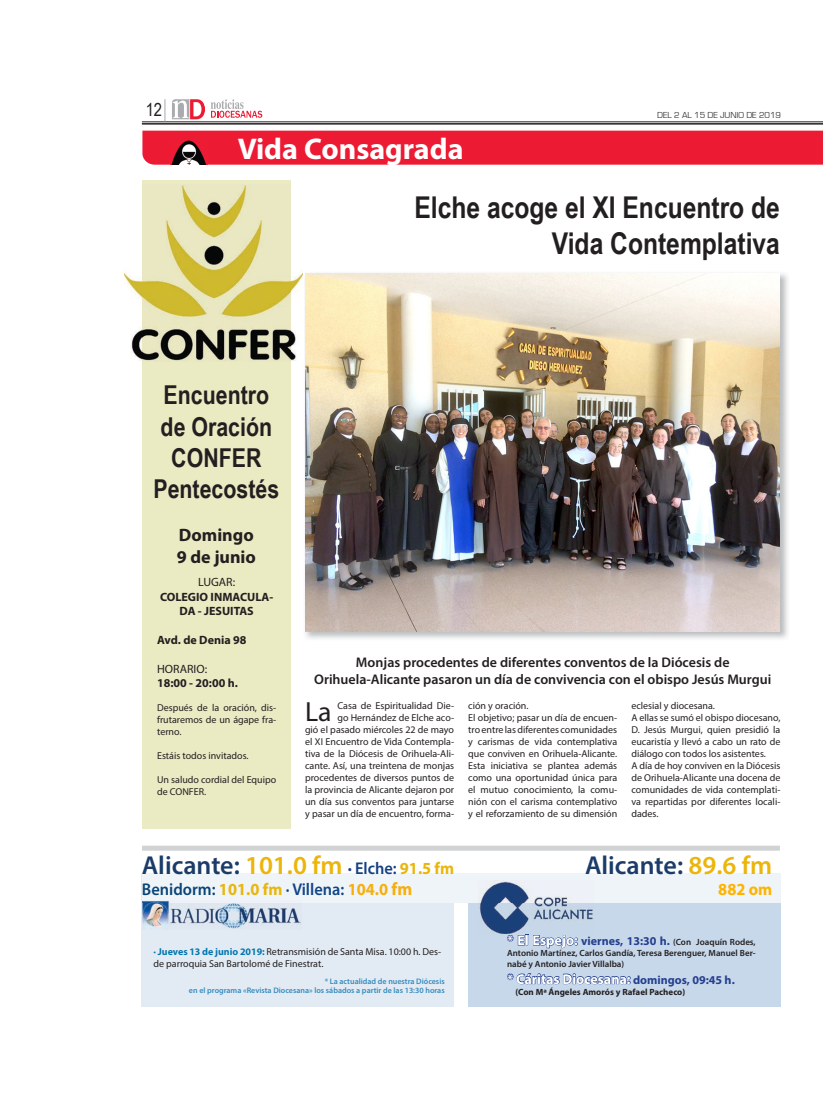
<style>
.page{position:relative;width:823px;height:1106px;background:#fff}
.page>*{position:absolute;margin:0;border:0;box-sizing:border-box;transform-origin:0 0}
.t1{font:700 30px/36px "Arial Narrow";color:#231f20;text-align:right}
.t2{font:700 30px "Myriad Pro";color:#fff}
.t3{font:27.8px "Myriad Pro";color:#231f20}
.t4{font:600 26px "Myriad Pro";color:#1b3c69}
.t5{font:700 26px/31.2px "Arial Narrow";color:#231f20;text-align:center}
.t6{font:700 18px/21.6px "Myriad Pro";color:#231f20}
.t7{font:18px "Arial Narrow";color:#231f20}
.t8{font:600 17px "Myriad Pro";color:#0a4476;scale:.96 1}
.t9{font:700 17px "Myriad Pro";color:#ffb300;scale:.96 1}
.t10{font:600 14px/16.8px "Myriad Pro";color:#231f20;text-align:center}
.t11{font:700 14px "Myriad Pro";color:#fff}
.t12{font:700 12px/14.4px "Myriad Pro";color:#231f20;text-align:center}
.t13{font:12px "Myriad Pro";color:#231f20}
.t14{font:10px/12px "Myriad Pro";color:#231f20}
.t15{font:600 9px/10.9px "Myriad Pro";color:#231f20;text-align:justify}
.t16{font:700 9px "Myriad Pro";color:#231f20}
.t17{font:9px "Eurostile";color:#3e3e3f}
.t18{font:600 8px/9.6px "Myriad Pro";color:#358abc;text-align:right}
.s1{color:#ebb50b}
.s2{font-weight:700;font-size:17px;color:#253f8e}
.s3{font-size:17px;color:#134083}
.s4{font-weight:700;font-size:17px;color:#eab60b}
.s5{font-weight:700;color:#e9b60b}
.s6{color:#124586}
.s7{font-weight:700;color:#f7af0d}
.s8{font-weight:700;font-size:18px;color:#f7af0d}
.s9{font-weight:700;color:#0577af}
.s10{font-weight:700;font-size:14px;color:#fff}
.s11{font-weight:700;font-size:12px;color:#253f8e}
.s12{font-size:12px;color:#253f8e}
</style>
<div class="page">
<div style="left:142px;top:180px;width:149px;height:649px;background:#eaeac3"></div>
<div style="left:142px;top:873px;width:312px;height:133px;background:#e2ebf4"></div>
<hr style="left:142px;top:122px;width:680px;height:1px;background:#231f20">
<hr style="left:142px;top:123px;width:680px;height:2px;background:#231f20">
<svg style="left:172px;top:99px;width:90px;height:20px"></svg>
<svg style="left:164px;top:99px;width:1px;height:22px"></svg>
<div style="left:468px;top:873px;width:312px;height:133px;background:#c7d8eb"></div>
<svg style="left:507px;top:973px;width:123px;height:12px"></svg>
<div style="left:142px;top:845px;width:637px;height:5px;background:#d1d2d4"></div>
<div style="left:142px;top:873px;width:638px;height:29px;background:#eff4f9"></div>
<img style="left:478px;top:881px;width:115px;height:53px">
<svg style="left:507px;top:934px;width:70px;height:15px"></svg>
<div style="left:142px;top:131px;width:680px;height:34px;background:#ed1a33"></div>
<img style="left:171px;top:140px;width:36px;height:25px">
<img style="left:124px;top:272px;width:179px;height:89px">
<img style="left:142px;top:185px;width:149px;height:176px">
<img style="left:142px;top:900px;width:159px;height:29px">
<img style="left:305px;top:273px;width:483px;height:366px">
<img style="left:305px;top:273px;width:474px;height:358px">
<h3 class="t7" style="left:146px;top:97px;width:18px">12</h3>
<p class="t17" style="left:657px;top:110px;width:125px">DEL 2 AL 15 DE JUNIO DE 2019</p>
<h1 class="t2" style="left:238px;top:130px;width:227px">Vida Consagrada</h1>
<h1 class="t1" style="left:414px;top:188px;width:367px">Elche acoge el XI Encuentro de<br>Vida Contemplativa</h1>
<h3 class="t5" style="left:153px;top:378px;width:127px">Encuentro de Oración<br>CONFER<br>Pentecostés</h3>
<h3 class="t6" style="left:177px;top:524px;width:81px">Domingo<br>9 de junio</h3>
<p class="t13" style="left:198px;top:574px;width:39px">LUGAR:</p>
<p class="t12" style="left:160px;top:589px;width:115px">COLEGIO INMACULA-<br>DA - JESUITAS</p>
<p class="t12" style="left:157px;top:632px;width:91px">Avd. de Denia 98</p>
<p class="t13" style="left:157px;top:661px;width:52px">HORARIO:</p>
<p class="t12" style="left:157px;top:675px;width:82px">18:00 - 20:00 h.</p>
<p class="t14" style="left:157px;top:701px;width:121px;text-align:justify">Después de la oración, dis&shy;frutaremos de un ágape fra&shy;terno.</p>
<p class="t14" style="left:157px;top:749px;width:93px">Estáis todos invitados.</p>
<p class="t14" style="left:157px;top:773px;width:121px">Un saludo cordial del Equipo de CONFER.</p>
<h3 class="t10" style="left:314px;top:653px;width:458px">Monjas procedentes de diferentes conventos de la Diócesis de<br>Orihuela-Alicante pasaron un día de convivencia con el obispo Jesús Murgui</h3>
<p class="t14" style="left:305px;top:699px;width:150px;text-align:right">Casa de Espiritualidad Die-<br>go Hernández de Elche aco-<br>gió el pasado miércoles 22 de mayo el XI Encuentro de Vida Contempla&shy;tiva de la Diócesis de Orihuela-Ali&shy;cante. Así, una treintena de monjas procedentes de diversos puntos de la provincia de Alicante dejaron por un día sus conventos para juntarse y pasar un día de encuentro, forma-</p>
<h2 class="t3" style="left:305px;top:694px;width:28px">La</h2>
<p class="t14" style="left:468px;top:699px;width:150px">ción y oración.<br>El objetivo; pasar un día de encuen&shy;tro entre las diferentes comunidades y carismas de vida contemplativa que conviven en Orihuela-Alicante.<br>Esta iniciativa se plantea además como una oportunidad única para el mutuo conocimiento, la comu&shy;nión con el carisma contemplativo y el reforzamiento de su dimensión</p>
<p class="t14" style="left:631px;top:699px;width:150px">eclesial y diocesana.<br>A ellas se sumó el obispo diocesano,<br>D. Jesús Murgui, quien presidió la eucaristía y llevó a cabo un rato de diálogo con todos los asistentes.<br>A día de hoy conviven en la Diócesis de Orihuela-Alicante una docena de comunidades de vida contemplati&shy;va repartidas por diferentes locali&shy;dades.</p>
<h3 class="t4" style="left:142px;top:848px;width:313px">Alicante: <span class="s1">101.0 fm</span> <span class="s2">·</span> <span class="s3">Elche:</span> <span class="s4">91.5 fm</span></h3>
<h3 class="t8" style="left:142px;top:878px;width:283px">Benidorm: <span class="s5">101.0 fm</span> <span class="s6">· Villena:</span> <span class="s7">104.0</span> <span class="s8">fm</span></h3>
<p class="t14" style="left:153px;top:945px;width:289px"><span class="s9">· Jueves 13 de junio 2019:</span> Retransmisión de Santa Misa. 10:00 h. Des&shy;de parroquia San Bartolomé de Finestrat.</p>
<p class="t18" style="left:189px;top:976px;width:257px">* La actualidad de nuestra Diócesis<br>en el programa «Revista Diocesana» los sábados a partir de las 13:30 horas</p>
<h3 class="t4" style="left:584px;top:848px;width:188px">Alicante: <span class="s1">89.6 fm</span></h3>
<h3 class="t9" style="left:717px;top:877px;width:58px">882 om</h3>
<p class="t15" style="left:507px;top:936px;width:250px"><span class="s10">* El Espejo:</span> <span class="s11">viernes, 13:30 h.</span> (Con Joaquín Rodes, Antonio Martínez, Carlos Gandía, Teresa Berenguer, Manuel Ber&shy;nabé y Antonio Javier Villalba)</p>
<h3 class="t11" style="left:507px;top:969px;width:229px">* Cáritas Diocesana: <span class="s12">domingos, 09:45 h.</span></h3>
<p class="t16" style="left:515px;top:985px;width:171px">(Con Mª Ángeles Amorós y Rafael Pacheco)</p>
</div>
